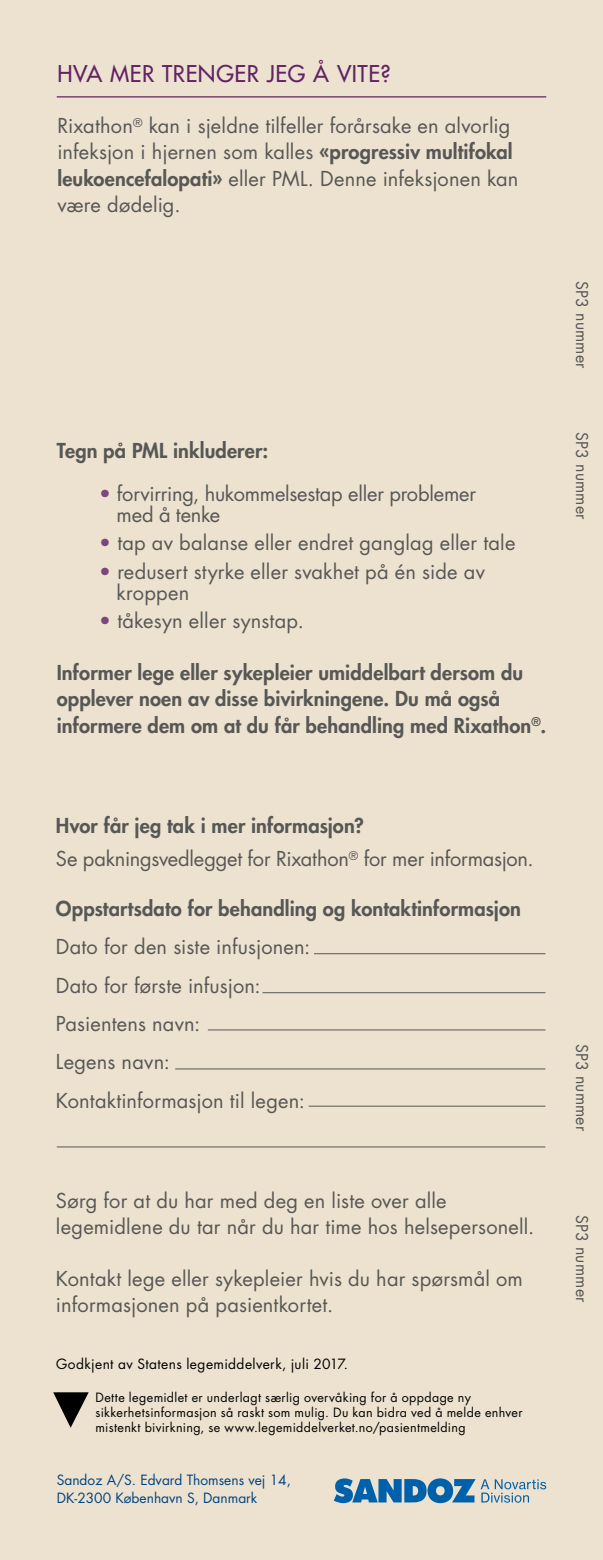
<style>
.page{position:relative;width:603px;height:1560px;background:#fff}
.page>*{position:absolute;margin:0;border:0;box-sizing:border-box;transform-origin:0 0}
.t1{font:500 22.5px "Futura Std";letter-spacing:.02em;color:#612365}
.t2{font:20px/26.2px "Futura Std";letter-spacing:.01em;color:#575756}
.t3{font:800 20px/26.2px "Futura Std";letter-spacing:.01em;color:#575756}
.t4{font:20px/21.2px "Futura Std";letter-spacing:-.01em;color:#575756}
.t5{font:15.75px "Futura Std";letter-spacing:.015em;color:#575756}
.t6{font:13.75px/17.5px "Futura Std";color:#004481}
.t7{font:13.75px "Futura Std";letter-spacing:.03em;color:#000}
.t8{font:12.5px/15px "Futura Std";letter-spacing:.03em;color:#000}
.s1{font-weight:800}
.s2{color:#7c457b}
</style>
<div class="page">
<div style="left:0;top:0;width:602px;height:1559px;background:#ede2cf"></div>
<svg style="left:333px;top:1478px;width:213px;height:24px"></svg>
<hr style="left:57px;top:96px;width:489px;height:1px;background:#612365">
<hr style="left:314px;top:953px;width:231px;height:1px;background:#575756">
<hr style="left:262px;top:992px;width:283px;height:1px;background:#575756">
<hr style="left:208px;top:1029px;width:337px;height:1px;background:#575756">
<hr style="left:175px;top:1068px;width:370px;height:1px;background:#575756">
<hr style="left:308px;top:1105px;width:237px;height:1px;background:#575756">
<hr style="left:57px;top:1146px;width:488px;height:1px;background:#575756">
<svg style="left:53px;top:1392px;width:36px;height:35px"></svg>
<p class="t1" style="left:57px;top:60px;width:334px">HVA MER TRENGER JEG Å VITE?</p>
<p class="t2" style="left:57px;top:113px;width:462px">Rixathon<sup>®</sup> kan i sjeldne tilfeller forårsake en alvorlig infeksjon i hjernen som kalles <span class="s1">«progressiv multifokal leukoencefalopati»</span> eller PML. Denne infeksjonen kan være dødelig.</p>
<p class="t3" style="left:57px;top:437px;width:213px">Tegn på PML inkluderer:</p>
<p class="t4" style="left:116px;top:483px;width:361px;text-indent:-17px"><span class="s2">•</span> forvirring, hukommelsestap eller problemer med å tenke</p>
<p class="t2" style="left:99px;top:530px;width:417px"><span class="s2">•</span> tap av balanse eller endret ganglag eller tale</p>
<p class="t2" style="left:116px;top:561px;width:369px;line-height:21.2px;text-indent:-17px"><span class="s2">•</span> redusert styrke eller svakhet på én side av kroppen</p>
<p class="t2" style="left:99px;top:608px;width:206px"><span class="s2">•</span> tåkesyn eller synstap.</p>
<p class="t3" style="left:57px;top:659px;width:490px">Informer lege eller sykepleier umiddelbart dersom du opplever noen av disse bivirkningene. Du må også informere dem om at du får behandling med Rixathon<sup>®</sup>.</p>
<p class="t5" style="left:591px;top:281px;width:89px;rotate:90deg">SP3 nummer</p>
<p class="t5" style="left:591px;top:432px;width:89px;rotate:90deg">SP3 nummer</p>
<p class="t4" style="left:56px;top:809px;width:479px;line-height:33.2px"><span class="s1">Hvor får jeg tak i mer informasjon?<br></span>Se pakningsvedlegget for Rixathon<sup>®</sup> for mer informasjon.</p>
<p class="t3" style="left:56px;top:895px;width:466px">Oppstartsdato for behandling og kontaktinformasjon</p>
<p class="t2" style="left:56px;top:927px;width:256px;line-height:38.2px">Dato for den siste infusjonen:<br>Dato for første infusjon:<br>Pasientens navn:<br>Legens navn:<br>Kontaktinformasjon til legen:</p>
<p class="t2" style="left:56px;top:1187px;width:479px">Sørg for at du har med deg en liste over alle legemidlene du tar når du har time hos helsepersonell.</p>
<p class="t2" style="left:56px;top:1265px;width:468px">Kontakt lege eller sykepleier hvis du har spørsmål om informasjonen på pasientkortet.</p>
<p class="t7" style="left:56px;top:1355px;width:293px">Godkjent av Statens legemiddelverk, juli 2017.</p>
<p class="t8" style="left:95px;top:1389px;width:428px">Dette legemidlet er underlagt særlig overvåking for å oppdage ny sikkerhetsinformasjon så raskt som mulig. Du kan bidra ved å melde enhver mistenkt bivirkning, se www.legemiddelverket.no/pasientmelding</p>
<p class="t6" style="left:57px;top:1471px;width:235px">Sandoz A/S. Edvard Thomsens vej 14,<br>DK-2300 København S, Danmark</p>
<p class="t5" style="left:591px;top:1043px;width:89px;rotate:90deg">SP3 nummer</p>
<p class="t5" style="left:591px;top:1214px;width:89px;rotate:90deg">SP3 nummer</p>
</div>
